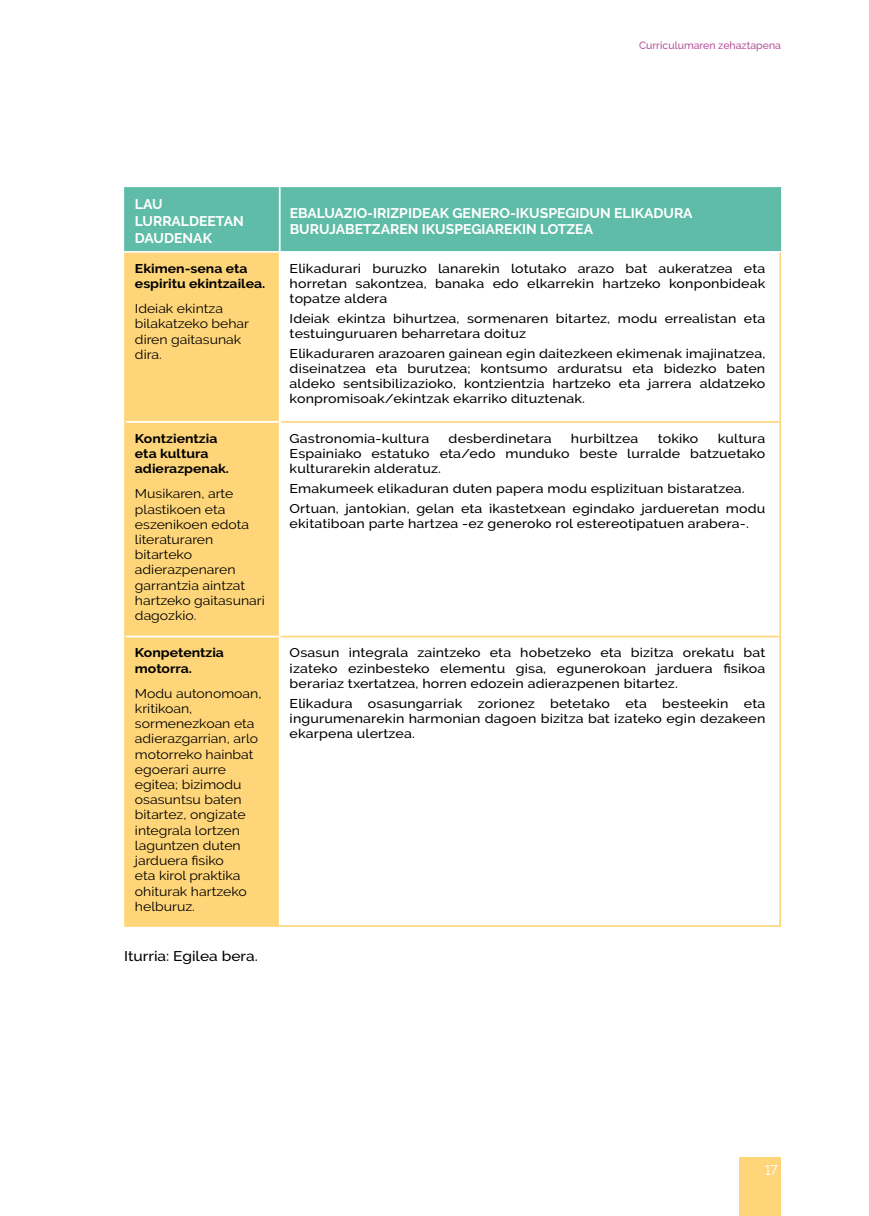
<style>
.page{position:relative;width:869px;height:1216px;background:#fff}
.page>*{position:absolute;margin:0;border:0;box-sizing:border-box;transform-origin:0 0}
.t1{font:700 14px/16.8px "Raleway";color:#fff}
.t2{font:500 14px "Raleway";color:#000;scale:1.11 1}
.t3{font:14px "Raleway";color:#fff}
.t4{font:500 12.6px/15.2px "Raleway";letter-spacing:.01em;color:#000;text-align:justify;scale:1.12 1}
.t5{font:12.6px/15.2px "Raleway";color:#000;scale:1.11 1}
.t6{font:700 12.6px/15.2px "Raleway";color:#000;scale:1.11 1}
.t7{font:500 10.5px "Raleway";color:#b5539a}
</style>
<div class="page">
<div style="left:739px;top:1157px;width:41px;height:58px;background:#fed579"></div>
<div style="left:126px;top:187px;width:653px;height:64px;background:#5ebca8"></div>
<div style="left:126px;top:253px;width:153px;height:672px;background:#fed579"></div>
<hr style="left:279px;top:187px;width:1px;height:64px;background:#fff">
<hr style="left:779px;top:187px;width:1px;height:64px;background:#5ebca8">
<hr style="left:124px;top:187px;width:2px;height:64px;background:#5ebca8">
<hr style="left:124px;top:422px;width:2px;height:214px;background:#fed579">
<hr style="left:124px;top:636px;width:2px;height:289px;background:#fed579">
<hr style="left:126px;top:635px;width:154px;height:2px;background:#fff">
<hr style="left:779px;top:253px;width:1px;height:169px;background:#fed579">
<hr style="left:280px;top:421px;width:499px;height:1px;background:#fed579">
<hr style="left:779px;top:422px;width:1px;height:214px;background:#fed579">
<hr style="left:779px;top:636px;width:1px;height:289px;background:#fed579">
<hr style="left:280px;top:635px;width:499px;height:2px;background:#fed579">
<hr style="left:279px;top:925px;width:501px;height:1px;background:#fed579">
<hr style="left:124px;top:925px;width:155px;height:1px;background:#fed579">
<hr style="left:124px;top:253px;width:2px;height:169px;background:#fed579">
<hr style="left:126px;top:421px;width:154px;height:2px;background:#fff">
<p class="t7" style="left:638px;top:39px;width:143px">Curriculumaren zehaztapena</p>
<p class="t1" style="left:135px;top:196px;width:110px">LAU<br>LURRALDEETAN<br>DAUDENAK</p>
<p class="t1" style="left:289px;top:204px;width:404px">EBALUAZIO-IRIZPIDEAK GENERO-IKUSPEGIDUN ELIKADURA<br>BURUJABETZAREN IKUSPEGIAREKIN LOTZEA</p>
<p class="t6" style="left:135px;top:261px;width:119px">Ekimen-sena eta espiritu ekintzailea.</p>
<p class="t5" style="left:135px;top:301px;width:104px">Ideiak ekintza bilakatzeko behar diren gaitasunak dira.</p>
<p class="t4" style="left:289px;top:261px;width:426px">Elikadurari buruzko lanarekin lotutako arazo bat aukeratzea eta horretan sakontzea, banaka edo elkarrekin hartzeko konponbideak topatze aldera</p>
<p class="t4" style="left:289px;top:311px;width:426px">Ideiak ekintza bihurtzea, sormenaren bitartez, modu errealistan eta testuinguruaren beharretara doituz</p>
<p class="t4" style="left:289px;top:346px;width:426px">Elikaduraren arazoaren gainean egin daitezkeen ekimenak imajinatzea, diseinatzea eta burutzea; kontsumo arduratsu eta bidezko baten aldeko sentsibilizazioko, kontzientzia hartzeko eta jarrera aldatzeko konpromisoak/ekintzak ekarriko dituztenak.</p>
<p class="t6" style="left:135px;top:431px;width:86px">Kontzientzia eta kultura adierazpenak.</p>
<p class="t5" style="left:135px;top:486px;width:118px">Musikaren, arte plastikoen eta eszenikoen edota literaturaren bitarteko adierazpenaren garrantzia aintzat hartzeko gaitasunari dagozkio.</p>
<p class="t6" style="left:135px;top:645px;width:82px">Konpetentzia motorra.</p>
<p class="t5" style="left:135px;top:685px;width:115px">Modu autonomoan, kritikoan, sormenezkoan eta adierazgarrian, arlo motorreko hainbat egoerari aurre egitea; bizimodu osasuntsu baten bitartez, ongizate integrala lortzen laguntzen duten jarduera fisiko<br>eta kirol praktika ohiturak hartzeko helburuz.</p>
<p class="t2" style="left:124px;top:947px;width:122px">Iturria: Egilea bera.</p>
<p class="t4" style="left:289px;top:430px;width:426px;text-indent:428px">kultura Espainiako estatuko eta/edo munduko beste lurralde batzuetako kulturarekin alderatuz.</p>
<p class="t4" style="left:289px;top:478px;width:426px;line-height:19.8px">Emakumeek elikaduran duten papera modu esplizituan bistaratzea.<br>Ortuan, jantokian, gelan eta ikastetxean egindako jardueretan modu</p>
<p class="t4" style="left:289px;top:515px;width:411px">ekitatiboan parte hartzea -ez generoko rol estereotipatuen arabera-.</p>
<p class="t4" style="left:289px;top:430px;width:126px">Gastronomia-kultura</p>
<p class="t4" style="left:448px;top:430px;width:93px">desberdinetara</p>
<p class="t4" style="left:570px;top:430px;width:62px">hurbiltzea</p>
<p class="t4" style="left:657px;top:430px;width:38px">tokiko</p>
<p class="t4" style="left:289px;top:645px;width:426px">Osasun integrala zaintzeko eta hobetzeko eta bizitza orekatu bat izateko ezinbesteko elementu gisa, egunerokoan jarduera fisikoa berariaz txertatzea, horren edozein adierazpenen bitartez.</p>
<p class="t4" style="left:289px;top:695px;width:426px">Elikadura osasungarriak zorionez betetako eta besteekin eta ingurumenarekin harmonian dagoen bizitza bat izateko egin dezakeen ekarpena ulertzea.</p>
<p class="t3" style="left:764px;top:1162px;width:15px">17</p>
</div>
